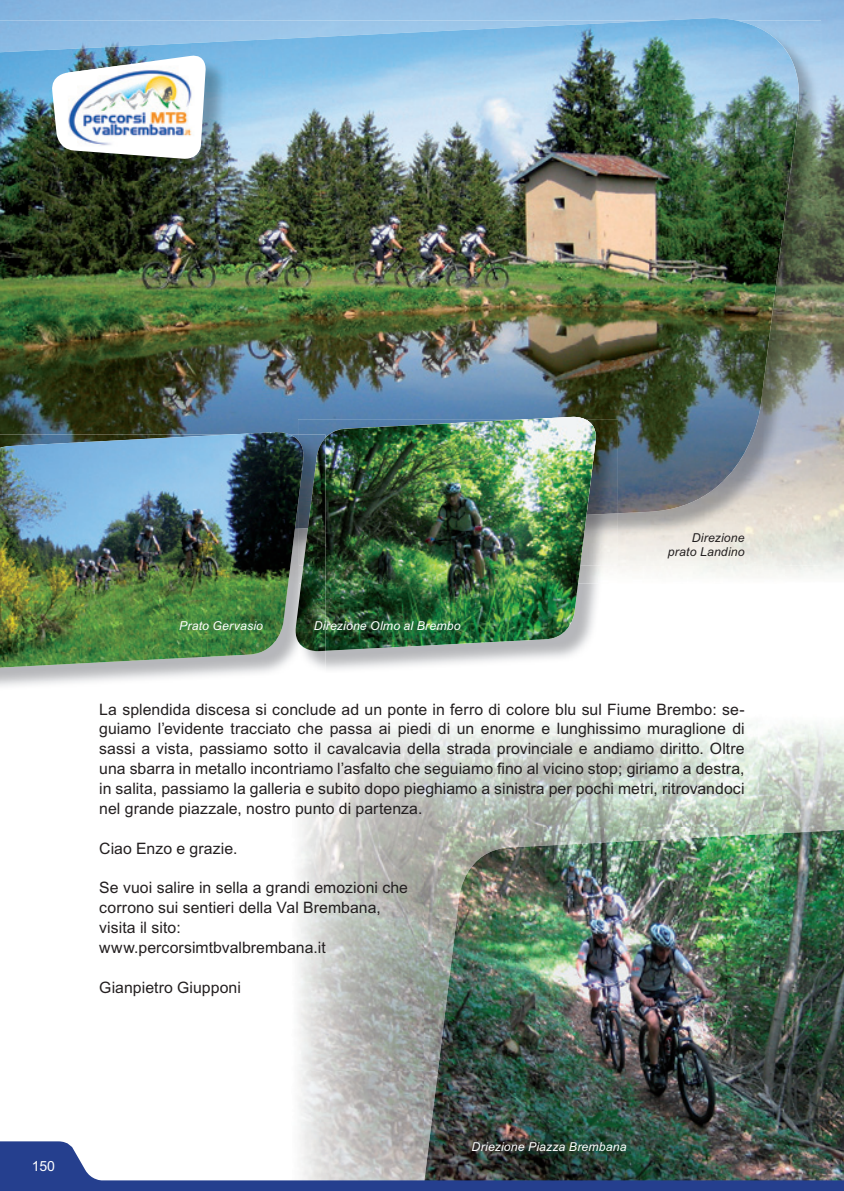
<style>
.page{position:relative;width:844px;height:1191px;background:#fff}
.page>*{position:absolute;margin:0;border:0;box-sizing:border-box;transform-origin:0 0}
.t1{font:15.75px/19.8px "M Arial";letter-spacing:.005em;color:#231f20;text-align:justify}
.t2{font:14px "M Arial";color:#fff}
.t3{font:italic 12.25px "M Arial";letter-spacing:.015em;color:#fff}
.t4{font:italic 12.25px/14.7px "M Arial";letter-spacing:.015em;color:#231f20;text-align:right}
</style>
<div class="page">
<img style="left:298px;top:723px;width:177px;height:170px">
<img style="left:475px;top:721px;width:368px;height:102px">
<img style="left:297px;top:893px;width:120px;height:248px">
<svg style="left:417px;top:823px;width:426px;height:318px;background:#a8b0a7"></svg>
<img style="left:423px;top:830px;width:420px;height:311px">
<svg style="left:843px;top:0;width:1px;height:52px"></svg>
<img style="left:0;top:1141px;width:843px;height:50px">
<img style="left:784px;top:58px;width:59px;height:519px">
<img style="left:801px;top:20px;width:19px;height:60px">
<img style="left:762px;top:80px;width:58px;height:486px">
<img style="left:0;top:18px;width:801px;height:495px">
<img style="left:598px;top:419px;width:19px;height:96px">
<svg style="left:292px;top:415px;width:306px;height:237px;background:#7a91a5"></svg>
<img style="left:325px;top:417px;width:270px;height:234px">
<img style="left:307px;top:434px;width:18px;height:4px">
<img style="left:307px;top:438px;width:18px;height:213px">
<svg style="left:0;top:430px;width:307px;height:240px;background:#879397"></svg>
<img style="left:0;top:432px;width:306px;height:235px">
<img style="left:55px;top:58px;width:173px;height:123px">
<img style="left:51px;top:54px;width:155px;height:106px">
<img style="left:68px;top:65px;width:126px;height:83px">
<p class="t3" style="left:179px;top:618px;width:85px">Prato Gervasio</p>
<p class="t3" style="left:314px;top:618px;width:148px">Direzione Olmo al Brembo</p>
<p class="t4" style="left:667px;top:530px;width:78px">Direzione prato Landino</p>
<p class="t1" style="left:99px;top:699px;width:646px">La splendida discesa si conclude ad un ponte in ferro di colore blu sul Fiume Brembo: se&shy;guiamo l’evidente tracciato che passa ai piedi di un enorme e lunghissimo muraglione di sassi a vista, passiamo sotto il cavalcavia della strada provinciale e andiamo diritto. Oltre una sbarra in metallo incontriamo l’asfalto che seguiamo fino al vicino stop; giriamo a destra, in salita, passiamo la galleria e subito dopo pieghiamo a sinistra per pochi metri, ritrovandoci nel grande piazzale, nostro punto di partenza.</p>
<p class="t1" style="left:99px;top:838px;width:140px">Ciao Enzo e grazie.</p>
<p class="t1" style="left:99px;top:877px;width:310px;text-align:left">Se vuoi salire in sella a grandi emozioni che corrono sui sentieri della Val Brembana, visita il sito: www.percorsimtbvalbrembana.it</p>
<p class="t1" style="left:99px;top:977px;width:143px">Gianpietro Giupponi</p>
<p class="t2" style="left:32px;top:1158px;width:25px">150</p>
<p class="t3" style="left:471px;top:1140px;width:156px">Driezione Piazza Brembana</p>
</div>
